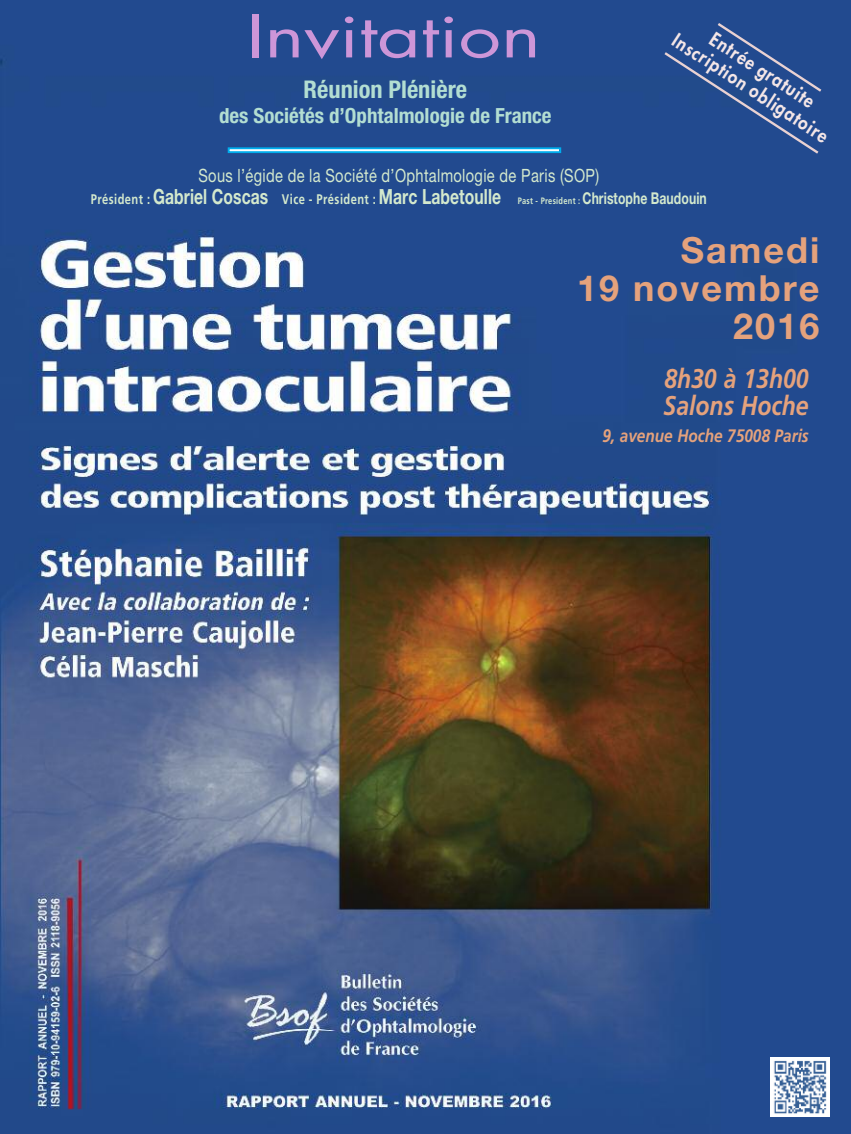
<style>
.page{position:relative;width:851px;height:1134px;background:#fff}
.page>*{position:absolute;margin:0;border:0;box-sizing:border-box;transform-origin:0 0}
.t1{font:58px "Futura Std";color:#cd96d8;scale:1.3 1}
.t2{font:700 36px/38px "Helvetica Neue LT Std";letter-spacing:.055em;color:#e5a27c;text-align:right}
.t3{font:italic 700 27.2px/27.2px "Frutiger";color:#e5a27c;scale:.85 1}
.t4{font:700 condensed 24.4px "Helvetica Neue LT Std";color:#b3ded2}
.t5{font:700 21px "Helvetica Neue LT Std";letter-spacing:.005em;color:#d4e9cd;scale:.75 1}
.t6{font:700 condensed 21px "Helvetica Neue LT Std";color:#b3ded2}
.t7{font:800 18.8px/21.6px "Futura Std";color:#f4e6e7;text-align:center;scale:.9 1}
.t8{font:18.4px "Helvetica Neue LT Std";letter-spacing:.02em;color:#d4e9cd;scale:.8 1}
.t9{font:italic 700 18px "Frutiger";color:#e5a27c;scale:.85 1}
.t10{font:700 16.2px "Helvetica Neue LT Std";letter-spacing:.005em;color:#d4e9cd;scale:.75 1}
.s1{font-family:"Frutiger";font-size:14px}
.s2{font-family:"Frutiger";font-size:9.2px}
</style>
<div class="page">
<img style="left:0;top:0;width:850px;height:1134px">
<div style="left:661px;top:21px;width:162px;height:135px;background:#224a8f"></div>
<div style="left:228px;top:147px;width:333px;height:6px;border:2px solid #00aded"></div>
<img style="left:769px;top:1058px;width:60px;height:58px">
<h1 class="t1" style="left:246px;top:10px;width:228px">Invitation</h1>
<p class="t4" style="left:303px;top:81px;width:165px">Réunion Plénière</p>
<p class="t6" style="left:219px;top:108px;width:334px">des Sociétés d’Ophtalmologie de France</p>
<p class="t7" style="left:690px;top:12px;width:204px;rotate:33deg">Entrée gratuite<br>Inscription obligatoire</p>
<p class="t8" style="left:198px;top:169px;width:502px">Sous l’égide de la Société d’Ophtalmologie de Paris (SOP)</p>
<p class="t5" style="left:91px;top:189px;width:548px"><span class="s1">Président :</span> Gabriel Coscas <span class="s1">Vice - Président :</span> Marc Labetoulle</p>
<p class="t10" style="left:517px;top:192px;width:253px"><span class="s2">Past - President :</span> Christophe Baudouin</p>
<h2 class="t2" style="left:577px;top:235px;width:244px">Samedi<br>19 novembre<br>2016</h2>
<p class="t3" style="left:663px;top:367px;width:172px">8h30 à 13h00<br>Salons Hoche</p>
<p class="t9" style="left:602px;top:429px;width:244px">9, avenue Hoche 75008 Paris</p>
</div>
